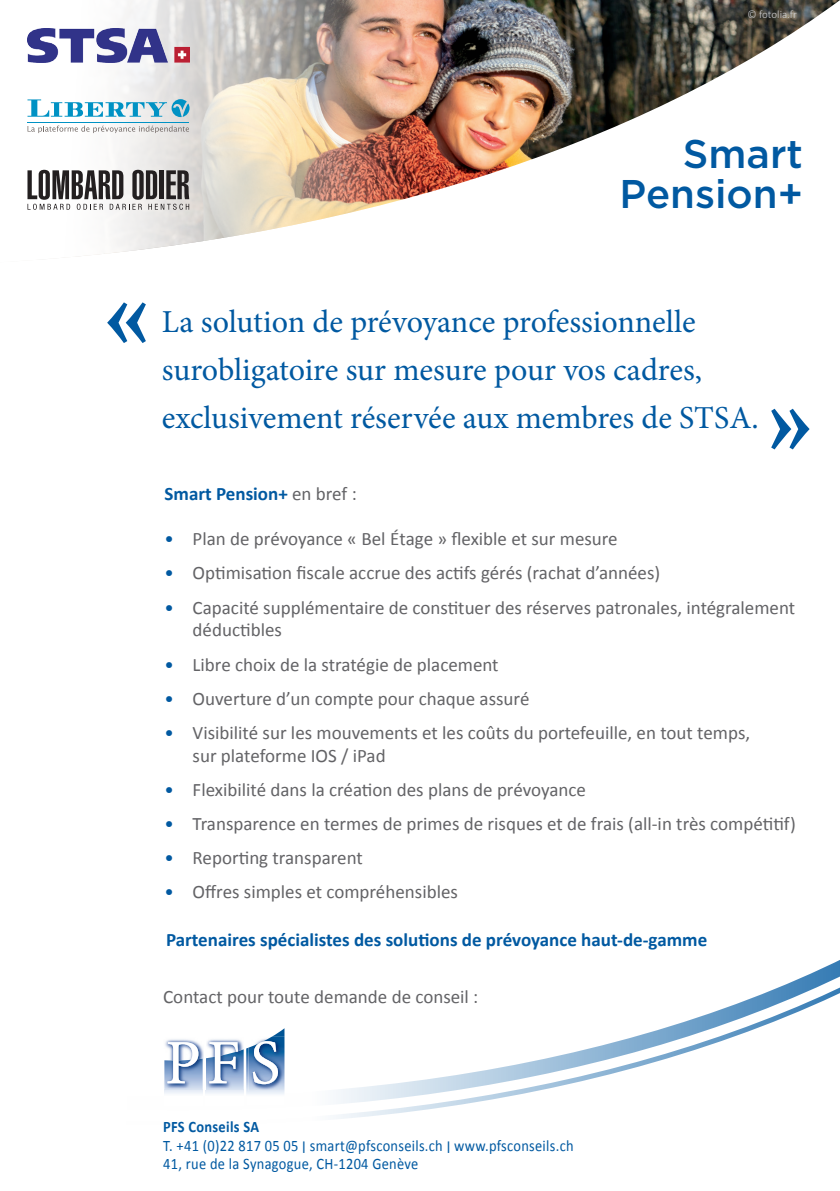
<style>
.page{position:relative;width:840px;height:1191px;background:#fff}
.page>*{position:absolute;margin:0;border:0;box-sizing:border-box;transform-origin:0 0}
.grand_titre{font:700 106px "Minion Pro";color:#0159a1}
.grand_titre-2{font:500 40px "Gotham";color:#0159a1}
.grand_titre-3{font:32px/48px "Minion Pro";letter-spacing:-.005em;color:#0159a1}
.texte{font:19px/22.8px "Calibri";color:#636366}
.texte-2{font:700 19px "Calibri";color:#0159a1}
.texte-3{font:16px/18px "Calibri";letter-spacing:.02em;color:#0159a1;scale:.9 1}
.texte-4{font:700 16px "Calibri";letter-spacing:.02em;color:#0159a1;scale:.9 1}
.texte-5{font:300 11px "Calibri";color:#cfd0d2}
.s1{font-weight:400;color:#636366}
.s2{color:#0159a1}
.s3{font-size:18.6px}
</style>
<div class="page">
<svg style="left:284px;top:960px;width:555px;height:157px"></svg>
<img style="left:27px;top:0;width:812px;height:257px">
<img style="left:27px;top:28px;width:162px;height:35px">
<img style="left:246px;top:1084px;width:38px;height:10px">
<img style="left:164px;top:1039px;width:80px;height:51px">
<img style="left:202px;top:1058px;width:1px;height:32px">
<svg style="left:167px;top:1042px;width:31px;height:41px"></svg>
<img style="left:223px;top:1049px;width:20px;height:41px">
<img style="left:205px;top:1039px;width:1px;height:51px">
<svg style="left:209px;top:1042px;width:29px;height:41px"></svg>
<img style="left:248px;top:1084px;width:36px;height:6px">
<svg style="left:246px;top:1028px;width:38px;height:56px"></svg>
<svg style="left:27px;top:170px;width:162px;height:40px"></svg>
<svg style="left:27px;top:99px;width:162px;height:18px"></svg>
<hr style="left:27px;top:122px;width:162px;height:1px;background:#0092c4">
<svg style="left:28px;top:126px;width:161px;height:7px"></svg>
<p class="texte-5" style="left:747px;top:7px;width:51px">© fotolia.fr</p>
<p class="grand_titre-2" style="left:682px;top:128px;width:122px">Smart</p>
<p class="grand_titre-2" style="left:619px;top:168px;width:185px">Pension+</p>
<p class="grand_titre" style="left:102px;top:238px;width:50px">«</p>
<p class="grand_titre-3" style="left:162px;top:298px;width:598px">La solution de prévoyance professionnelle surobligatoire sur mesure pour vos cadres, exclusivement réservée aux membres de STSA.</p>
<p class="grand_titre" style="left:765px;top:344px;width:50px">»</p>
<p class="texte-2" style="left:164px;top:481px;width:193px">Smart Pension+ <span class="s1">en bref :</span></p>
<p class="texte" style="left:164px;top:527px;width:454px"><span class="s2">•</span> Plan de prévoyance « Bel Étage » flexible et sur mesure</p>
<p class="texte" style="left:164px;top:562px;width:497px"><span class="s2">•</span> Optimisation fiscale accrue des actifs gérés (rachat d’années)</p>
<p class="texte" style="left:192px;top:596px;width:603px;text-indent:-28px"><span class="s2">•</span> Capacité supplémentaire de constituer des réserves patronales, intégralement déductibles</p>
<p class="texte" style="left:164px;top:653px;width:335px"><span class="s2">•</span> Libre choix de la stratégie de placement</p>
<p class="texte" style="left:164px;top:687px;width:366px"><span class="s2">•</span> Ouverture d’un compte pour chaque assuré</p>
<p class="texte" style="left:192px;top:721px;width:558px;text-indent:-28px"><span class="s2">•</span> Visibilité sur les mouvements et les coûts du portefeuille, en tout temps, sur plateforme IOS / iPad</p>
<p class="texte" style="left:164px;top:778px;width:423px"><span class="s2">•</span> Flexibilité dans la création des plans de prévoyance</p>
<p class="texte" style="left:164px;top:812px;width:632px"><span class="s2">•</span> Transparence en termes de primes de risques et de frais (all-in très compétitif)</p>
<p class="texte" style="left:164px;top:846px;width:200px"><span class="s2">•</span> Reporting transparent</p>
<p class="texte" style="left:164px;top:880px;width:295px"><span class="s2">•</span> Offres simples et compréhensibles</p>
<p class="texte-2" style="left:166px;top:927px;width:542px">Partenaires spécialistes des solutions de prévoyance haut-de-gamme</p>
<p class="texte" style="left:163px;top:985px;width:316px">Contact pour toute demande de conseil :</p>
<p class="texte-4" style="left:163px;top:1116px;width:108px">PFS Conseils SA</p>
<p class="texte-3" style="left:163px;top:1137px;width:457px">T. +41 (0)22 817 05 05 <span class="s3">I</span> smart@pfsconseils.ch <span class="s3">I</span> www.pfsconseils.ch<br>41, rue de la Synagogue, CH-1204 Genève</p>
</div>
